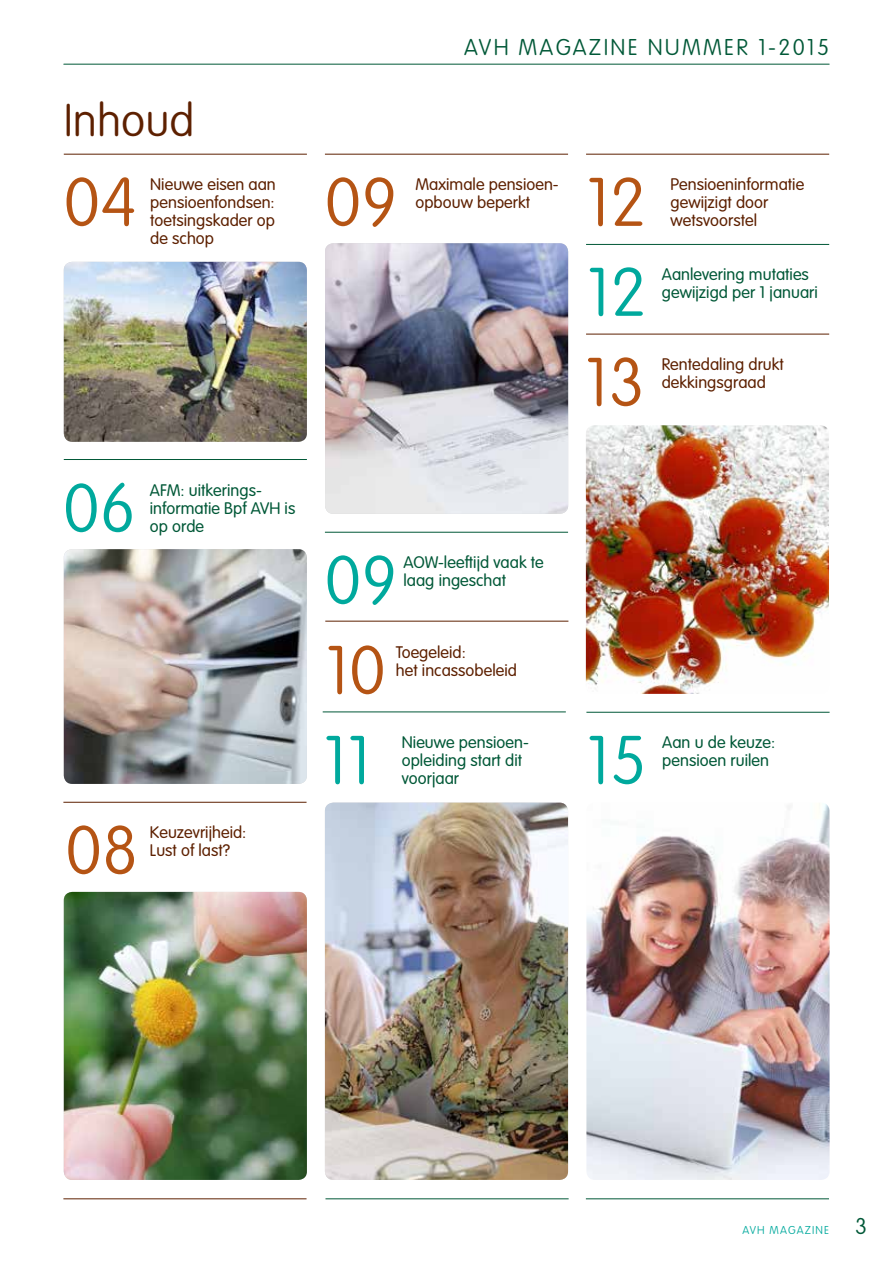
<style>
.page{position:relative;width:893px;height:1263px;background:#fff}
.page>*{position:absolute;margin:0;border:0;box-sizing:border-box;transform-origin:0 0}
.t1{font:100 67.5px "VAG Rounded LT";letter-spacing:.005em;color:#b55414}
.t2{font:100 67.5px "VAG Rounded LT";letter-spacing:.005em;color:#00a99d}
.t3{font:100 45px "VAG Rounded LT";color:#5d2000}
.t4{font:100 22.5px "VAG Rounded LT";letter-spacing:.1em;color:#005837}
.t5{font:300 16.5px/18px "VAG Rounded LT";letter-spacing:.005em;color:#5d2000}
.t6{font:300 16.5px/18px "VAG Rounded LT";letter-spacing:.005em;color:#005837}
.t7{font:100 11.25px "VAG Rounded LT";letter-spacing:.1em;color:#00a99d}
.s1{font-size:22.5px;color:#005837}
</style>
<div class="page">
<hr style="left:64px;top:64px;width:765px;height:1px;background:#005837">
<img style="left:64px;top:262px;width:243px;height:180px">
<img style="left:64px;top:549px;width:243px;height:235px">
<img style="left:64px;top:892px;width:243px;height:288px">
<img style="left:325px;top:803px;width:243px;height:377px">
<img style="left:325px;top:243px;width:243px;height:271px">
<img style="left:586px;top:804px;width:244px;height:376px">
<img style="left:586px;top:425px;width:243px;height:269px">
<hr style="left:64px;top:154px;width:243px;height:1px;background:#5d2000">
<hr style="left:64px;top:459px;width:243px;height:1px;background:#005837">
<hr style="left:323px;top:711px;width:243px;height:1px;background:#005837">
<hr style="left:586px;top:712px;width:244px;height:1px;background:#005837">
<hr style="left:63px;top:802px;width:244px;height:1px;background:#5d2000">
<hr style="left:63px;top:1198px;width:244px;height:1px;background:#5d2000">
<hr style="left:325px;top:154px;width:243px;height:1px;background:#5d2000">
<hr style="left:325px;top:532px;width:243px;height:1px;background:#005837">
<hr style="left:586px;top:154px;width:243px;height:1px;background:#5d2000">
<hr style="left:586px;top:334px;width:243px;height:1px;background:#5d2000">
<hr style="left:325px;top:621px;width:243px;height:1px;background:#5d2000">
<hr style="left:586px;top:1198px;width:243px;height:1px;background:#005837">
<hr style="left:325px;top:1198px;width:244px;height:1px;background:#005837">
<hr style="left:586px;top:244px;width:243px;height:1px;background:#005837">
<h2 class="t3" style="left:64px;top:94px;width:132px">Inhoud</h2>
<h1 class="t1" style="left:64px;top:164px;width:74px">04</h1>
<p class="t5" style="left:150px;top:176px;width:127px;text-align:justify">Nieuwe eisen aan pensioenfondsen: toetsingskader op de schop</p>
<h1 class="t2" style="left:63px;top:470px;width:74px">06</h1>
<p class="t6" style="left:150px;top:482px;width:147px">AFM: uitkerings&shy;informatie Bpf AVH is op orde</p>
<h1 class="t1" style="left:66px;top:812px;width:74px">08</h1>
<p class="t5" style="left:150px;top:824px;width:98px">Keuzevrijheid:<br>Lust of last?</p>
<h3 class="t4" style="left:464px;top:35px;width:366px">AVH MAGAZINE NUMMER 1-2015</h3>
<h1 class="t1" style="left:325px;top:164px;width:74px">09</h1>
<p class="t5" style="left:415px;top:176px;width:145px">Maximale pensioen&shy;opbouw beperkt</p>
<h1 class="t1" style="left:586px;top:164px;width:62px">12</h1>
<h1 class="t2" style="left:587px;top:254px;width:62px">12</h1>
<h1 class="t1" style="left:585px;top:344px;width:62px">13</h1>
<p class="t5" style="left:671px;top:176px;width:135px">Pensioeninformatie gewijzigt door wetsvoorstel</p>
<p class="t6" style="left:662px;top:266px;width:158px">Aanlevering mutaties gewijzigd per 1 januari</p>
<p class="t5" style="left:662px;top:356px;width:124px">Rentedaling drukt dekkingsgraad</p>
<h1 class="t2" style="left:325px;top:542px;width:74px">09</h1>
<p class="t6" style="left:403px;top:554px;width:142px">AOW-leeftijd vaak te laag ingeschat</p>
<h1 class="t1" style="left:325px;top:632px;width:62px">10</h1>
<p class="t5" style="left:396px;top:644px;width:123px">Toegeleid:<br>het incassobeleid</p>
<h1 class="t2" style="left:323px;top:722px;width:49px">11</h1>
<p class="t6" style="left:402px;top:734px;width:129px">Nieuwe pensioen&shy;opleiding start dit voorjaar</p>
<h1 class="t2" style="left:586px;top:722px;width:62px">15</h1>
<p class="t6" style="left:662px;top:734px;width:114px">Aan u de keuze: pensioen ruilen</p>
<p class="t7" style="left:742px;top:1223px;width:126px">AVH MAGAZINE <span class="s1">3</span></p>
</div>
